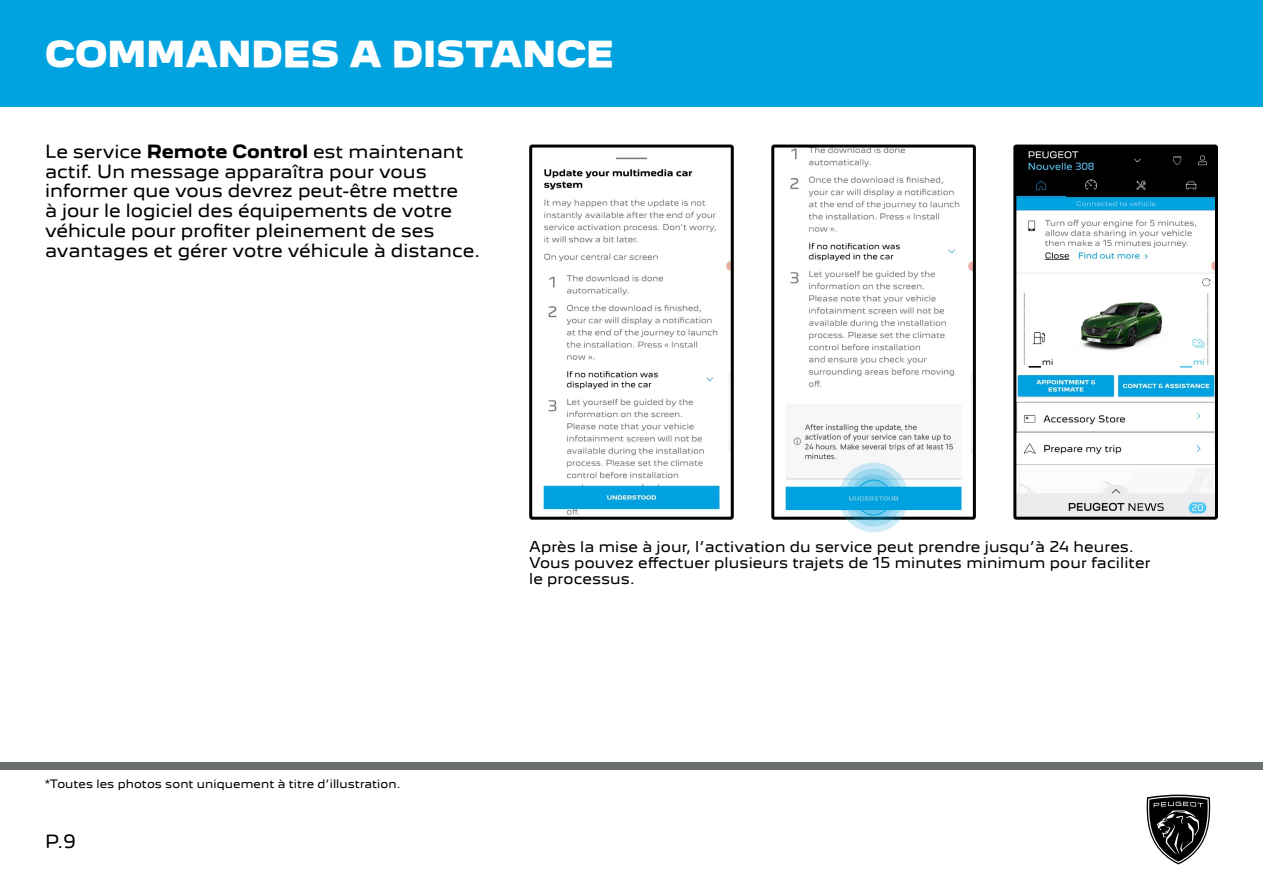
<style>
.page{position:relative;width:1263px;height:893px;background:#fff}
.page>*{position:absolute;margin:0;border:0;box-sizing:border-box;transform-origin:0 0}
.t1{font:900 33px "Peugeot New";color:#fff}
.t2{font:16.5px/19.8px "Peugeot New";color:#000}
.t3{font:13.5px/16.2px "Peugeot New";letter-spacing:.01em;color:#000}
.t4{font:10.5px "Peugeot New";letter-spacing:.01em;color:#000}
.s1{font-weight:700}
</style>
<div class="page">
<div style="left:0;top:762px;width:1263px;height:7px;background:#6c6f70"></div>
<div style="left:0;top:0;width:1263px;height:107px;background:#00a3e0"></div>
<svg style="left:1146px;top:795px;width:64px;height:69px"></svg>
<img style="left:543px;top:157px;width:187px;height:358px">
<div style="left:529px;top:145px;width:205px;height:375px;border:3px solid #000;border-radius:2px"></div>
<img style="left:785px;top:149px;width:187px;height:367px">
<div style="left:771px;top:145px;width:205px;height:375px;border:3px solid #000;border-radius:2px"></div>
<img style="left:1017px;top:149px;width:197px;height:367px">
<div style="left:1013px;top:145px;width:205px;height:375px;border:3px solid #000;border-radius:2px"></div>
<svg style="left:839px;top:463px;width:69px;height:69px"></svg>
<svg style="left:844px;top:468px;width:59px;height:59px"></svg>
<svg style="left:850px;top:474px;width:47px;height:47px"></svg>
<svg style="left:856px;top:480px;width:35px;height:35px"></svg>
<div style="left:856px;top:480px;width:35px;height:35px;border:1px solid #00a3e0;border-radius:50%"></div>
<h1 class="t1" style="left:45px;top:27px;width:570px">COMMANDES A DISTANCE</h1>
<p class="t2" style="left:45px;top:140px;width:437px">Le service <span class="s1">Remote Control</span> est maintenant actif. Un message apparaîtra pour vous informer que vous devrez peut-être mettre<br>à jour le logiciel des équipements de votre véhicule pour profiter pleinement de ses avantages et gérer votre véhicule à distance.</p>
<p class="t4" style="left:45px;top:776px;width:357px">*Toutes les photos sont uniquement à titre d’illustration.</p>
<p class="t2" style="left:45px;top:830px;width:32px">P.9</p>
<p class="t3" style="left:529px;top:537px;width:623px">Après la mise à jour, l’activation du service peut prendre jusqu’à 24 heures.<br>Vous pouvez effectuer plusieurs trajets de 15 minutes minimum pour faciliter le processus.</p>
</div>
